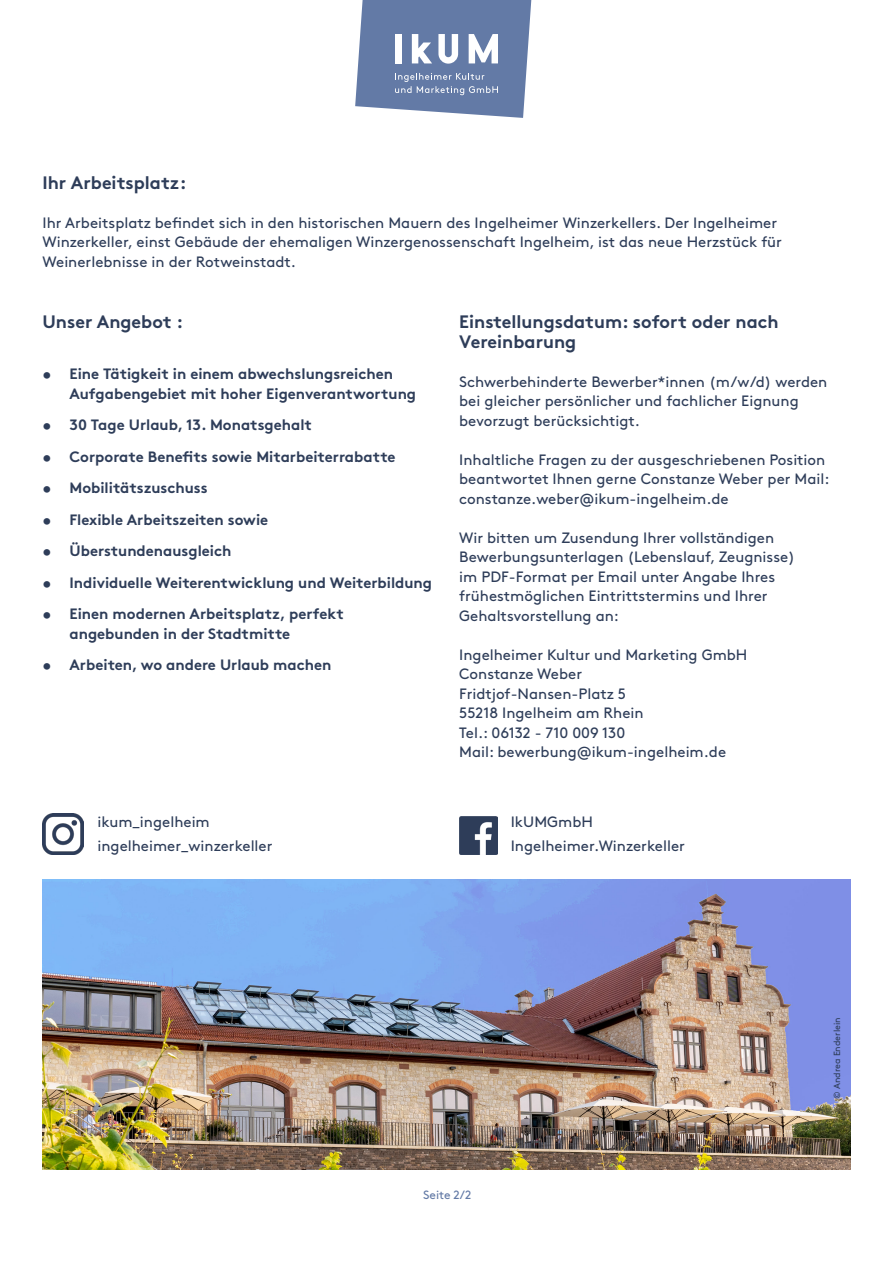
<style>
.page{position:relative;width:893px;height:1263px;background:#fff}
.page>*{position:absolute;margin:0;border:0;box-sizing:border-box;transform-origin:0 0}
.t1{font:700 18px/19.5px "Brown Std";color:#2e3d59}
.t2{font:15px/19.5px "Brown Std";color:#2e3d59}
.t3{font:700 15px/19.5px "Brown Std";color:#2e3d59}
.t4{font:12px "Brown Std";color:#637aa6}
.t5{font:9px "Brown Std";color:#2e3d59}
</style>
<div class="page">
<img style="left:43px;top:880px;width:807px;height:289px">
<svg style="left:355px;top:0;width:176px;height:118px"></svg>
<img style="left:43px;top:813px;width:41px;height:41px">
<img style="left:459px;top:816px;width:38px;height:38px">
<p class="t1" style="left:43px;top:173px;width:145px">Ihr Arbeitsplatz:</p>
<p class="t2" style="left:43px;top:213px;width:741px">Ihr Arbeitsplatz befindet sich in den historischen Mauern des Ingelheimer Winzerkellers. Der Ingelheimer<br>Winzerkeller, einst Gebäude der ehemaligen Winzergenossenschaft Ingelheim, ist das neue Herzstück für<br>Weinerlebnisse in der Rotweinstadt.</p>
<p class="t1" style="left:43px;top:312px;width:142px">Unser Angebot :</p>
<p class="t3" style="left:70px;top:364px;width:348px;text-indent:-27px">• Eine Tätigkeit in einem abwechslungsreichen<br>Aufgabengebiet mit hoher Eigenverantwortung</p>
<p class="t3" style="left:43px;top:415px;width:271px">• 30 Tage Urlaub, 13. Monatsgehalt</p>
<p class="t3" style="left:43px;top:447px;width:355px">• Corporate Benefits sowie Mitarbeiterrabatte</p>
<p class="t3" style="left:43px;top:478px;width:167px">• Mobilitätszuschuss</p>
<p class="t3" style="left:43px;top:510px;width:227px">• Flexible Arbeitszeiten sowie</p>
<p class="t3" style="left:43px;top:541px;width:190px">• Überstundenausgleich</p>
<p class="t3" style="left:43px;top:573px;width:391px">• Individuelle Weiterentwicklung und Weiterbildung</p>
<p class="t3" style="left:70px;top:604px;width:276px;text-indent:-27px">• Einen modernen Arbeitsplatz, perfekt angebunden in der Stadtmitte</p>
<p class="t3" style="left:43px;top:655px;width:290px">• Arbeiten, wo andere Urlaub machen</p>
<p class="t2" style="left:97px;top:812px;width:114px">ikum_ingelheim</p>
<p class="t2" style="left:97px;top:836px;width:177px">ingelheimer_winzerkeller</p>
<p class="t1" style="left:459px;top:312px;width:321px">Einstellungsdatum: sofort oder nach<br>Vereinbarung</p>
<p class="t2" style="left:459px;top:372px;width:370px">Schwerbehinderte Bewerber*innen (m/w/d) werden bei gleicher persönlicher und fachlicher Eignung bevorzugt berücksichtigt.</p>
<p class="t2" style="left:459px;top:450px;width:372px">Inhaltliche Fragen zu der ausgeschriebenen Position beantwortet Ihnen gerne Constanze Weber per Mail: constanze.weber@ikum-ingelheim.de</p>
<p class="t2" style="left:459px;top:528px;width:337px">Wir bitten um Zusendung Ihrer vollständigen Bewerbungsunterlagen (Lebenslauf, Zeugnisse) im PDF-Format per Email unter Angabe Ihres frühestmöglichen Eintrittstermins und Ihrer Gehaltsvorstellung an:</p>
<p class="t2" style="left:459px;top:645px;width:290px">Ingelheimer Kultur und Marketing GmbH<br>Constanze Weber<br>Fridtjof-Nansen-Platz 5<br>55218 Ingelheim am Rhein<br>Tel.: 06132 - 710 009 130<br>Mail: bewerbung@ikum-ingelheim.de</p>
<p class="t2" style="left:511px;top:812px;width:84px">IkUMGmbH</p>
<p class="t2" style="left:511px;top:836px;width:176px">Ingelheimer.Winzerkeller</p>
<p class="t5" style="left:832px;top:1099px;width:84px;rotate:-90deg">© Andrea Enderlein</p>
<p class="t4" style="left:423px;top:1188px;width:50px">Seite 2/2</p>
</div>
